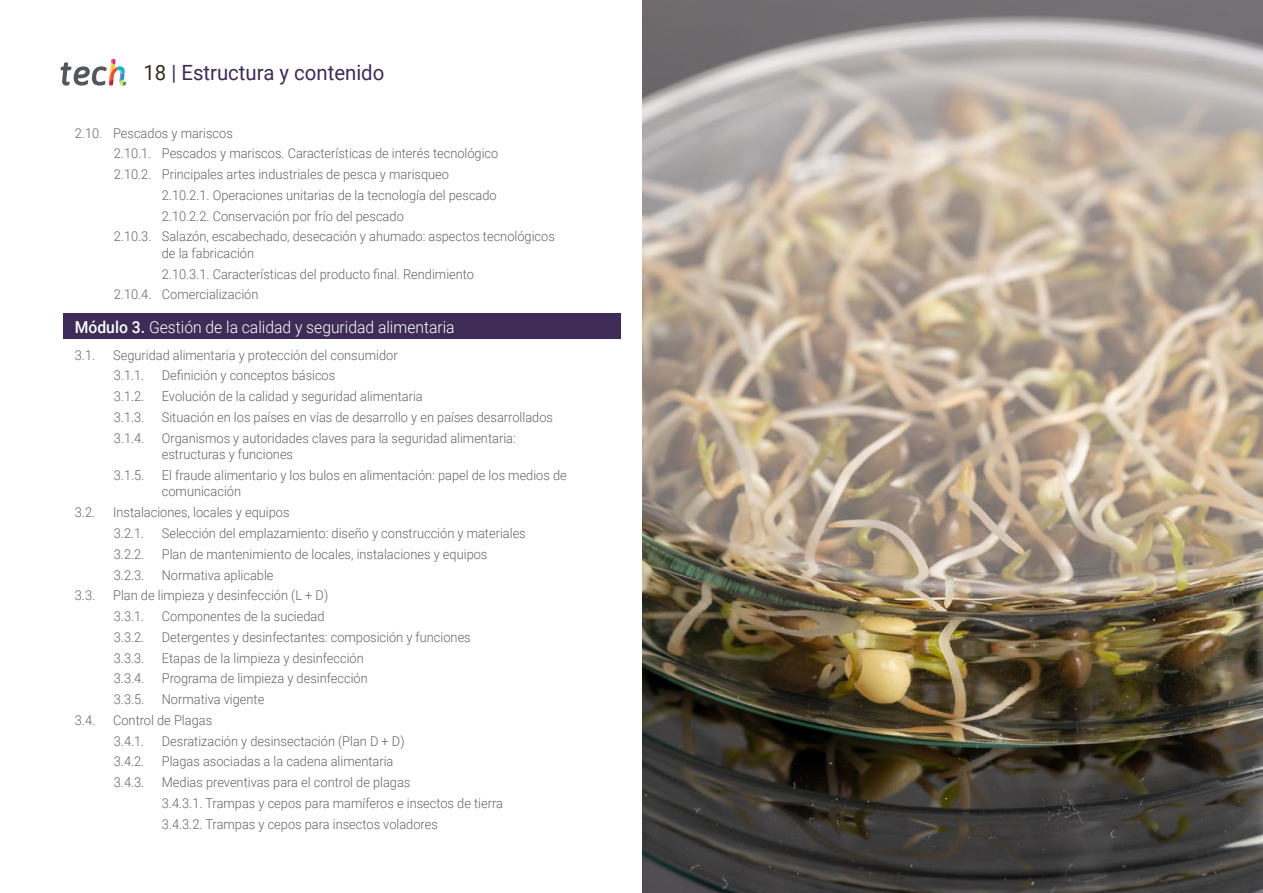
<style>
.page{position:relative;width:1263px;height:893px;background:#fff}
.page>*{position:absolute;margin:0;border:0;box-sizing:border-box;transform-origin:0 0}
.t1{font:21px "Roboto";color:#3e2b56}
.t2{font:300 16.5px "Roboto";color:#fff;scale:.95 1}
.t3{font:300 13.5px/20.7px "Roboto";color:#61646a;scale:.95 1}
.s1{color:#312e20}
.s2{font-weight:500}
</style>
<div class="page">
<svg style="left:61px;top:59px;width:65px;height:27px"></svg>
<div style="left:64px;top:314px;width:557px;height:25px;background:#3e2b56"></div>
<img style="left:642px;top:0;width:621px;height:893px">
<h1 class="t1" style="left:144px;top:57px;width:242px"><span class="s1">18</span> | Estructura y contenido</h1>
<p class="t3" style="left:114px;top:122px;width:406px;text-indent:-39px">2.10. Pescados y mariscos<br>2.10.1. Pescados y mariscos. Características de interés tecnológico<br>2.10.2. Principales artes industriales de pesca y marisqueo</p>
<p class="t3" style="left:162px;top:184px;width:354px">2.10.2.1. Operaciones unitarias de la tecnología del pescado</p>
<p class="t3" style="left:162px;top:205px;width:256px">2.10.2.2. Conservación por frío del pescado</p>
<p class="t3" style="left:114px;top:226px;width:466px">2.10.3. Salazón, escabechado, desecación y ahumado: aspectos tecnológicos</p>
<p class="t3" style="left:162px;top:242px;width:99px">de la fabricación</p>
<p class="t3" style="left:162px;top:263px;width:330px">2.10.3.1. Características del producto final. Rendimiento</p>
<p class="t3" style="left:114px;top:284px;width:154px">2.10.4. Comercialización</p>
<p class="t2" style="left:75px;top:315px;width:401px"><span class="s2">Módulo 3.</span> Gestión de la calidad y seguridad alimentaria</p>
<p class="t3" style="left:75px;top:344px;width:23px">3.1.</p>
<p class="t3" style="left:113px;top:344px;width:301px">Seguridad alimentaria y protección del consumidor<br>3.1.1.</p>
<p class="t3" style="left:162px;top:365px;width:184px">Definición y conceptos básicos</p>
<p class="t3" style="left:114px;top:386px;width:34px">3.1.2.</p>
<p class="t3" style="left:162px;top:386px;width:276px">Evolución de la calidad y seguridad alimentaria</p>
<p class="t3" style="left:114px;top:406px;width:34px">3.1.3.</p>
<p class="t3" style="left:162px;top:406px;width:413px">Situación en los países en vías de desarrollo y en países desarrollados</p>
<p class="t3" style="left:114px;top:427px;width:34px">3.1.4.</p>
<p class="t3" style="left:162px;top:429px;width:374px;line-height:16.5px">Organismos y autoridades claves para la seguridad alimentaria: estructuras y funciones</p>
<p class="t3" style="left:114px;top:464px;width:34px">3.1.5.</p>
<p class="t3" style="left:162px;top:466px;width:428px;line-height:16.5px">El fraude alimentario y los bulos en alimentación: papel de los medios de comunicación</p>
<p class="t3" style="left:75px;top:502px;width:23px">3.2.</p>
<p class="t3" style="left:113px;top:502px;width:187px">Instalaciones, locales y equipos<br>3.2.1.</p>
<p class="t3" style="left:162px;top:522px;width:385px">Selección del emplazamiento: diseño y construcción y materiales</p>
<p class="t3" style="left:114px;top:543px;width:34px">3.2.2.</p>
<p class="t3" style="left:162px;top:543px;width:344px">Plan de mantenimiento de locales, instalaciones y equipos</p>
<p class="t3" style="left:114px;top:564px;width:34px">3.2.3.</p>
<p class="t3" style="left:162px;top:564px;width:119px">Normativa aplicable</p>
<p class="t3" style="left:75px;top:585px;width:23px">3.3.</p>
<p class="t3" style="left:113px;top:585px;width:228px">Plan de limpieza y desinfección (L + D)<br>3.3.1.</p>
<p class="t3" style="left:162px;top:605px;width:173px">Componentes de la suciedad</p>
<p class="t3" style="left:114px;top:626px;width:34px">3.3.2.</p>
<p class="t3" style="left:162px;top:626px;width:327px">Detergentes y desinfectantes: composición y funciones</p>
<p class="t3" style="left:114px;top:647px;width:34px">3.3.3.</p>
<p class="t3" style="left:162px;top:647px;width:214px">Etapas de la limpieza y desinfección</p>
<p class="t3" style="left:114px;top:668px;width:34px">3.3.4.</p>
<p class="t3" style="left:162px;top:668px;width:218px">Programa de limpieza y desinfección</p>
<p class="t3" style="left:114px;top:688px;width:34px">3.3.5.</p>
<p class="t3" style="left:162px;top:688px;width:109px">Normativa vigente</p>
<p class="t3" style="left:75px;top:709px;width:23px">3.4.</p>
<p class="t3" style="left:113px;top:709px;width:106px">Control de Plagas<br>3.4.1.</p>
<p class="t3" style="left:162px;top:730px;width:257px">Desratización y desinsectación (Plan D + D)</p>
<p class="t3" style="left:114px;top:751px;width:34px">3.4.2.</p>
<p class="t3" style="left:162px;top:751px;width:245px">Plagas asociadas a la cadena alimentaria</p>
<p class="t3" style="left:114px;top:771px;width:34px">3.4.3.</p>
<p class="t3" style="left:162px;top:771px;width:361px">Medias preventivas para el control de plagas<br>3.4.3.1. Trampas y cepos para mamíferos e insectos de tierra<br>3.4.3.2. Trampas y cepos para insectos voladores</p>
</div>
